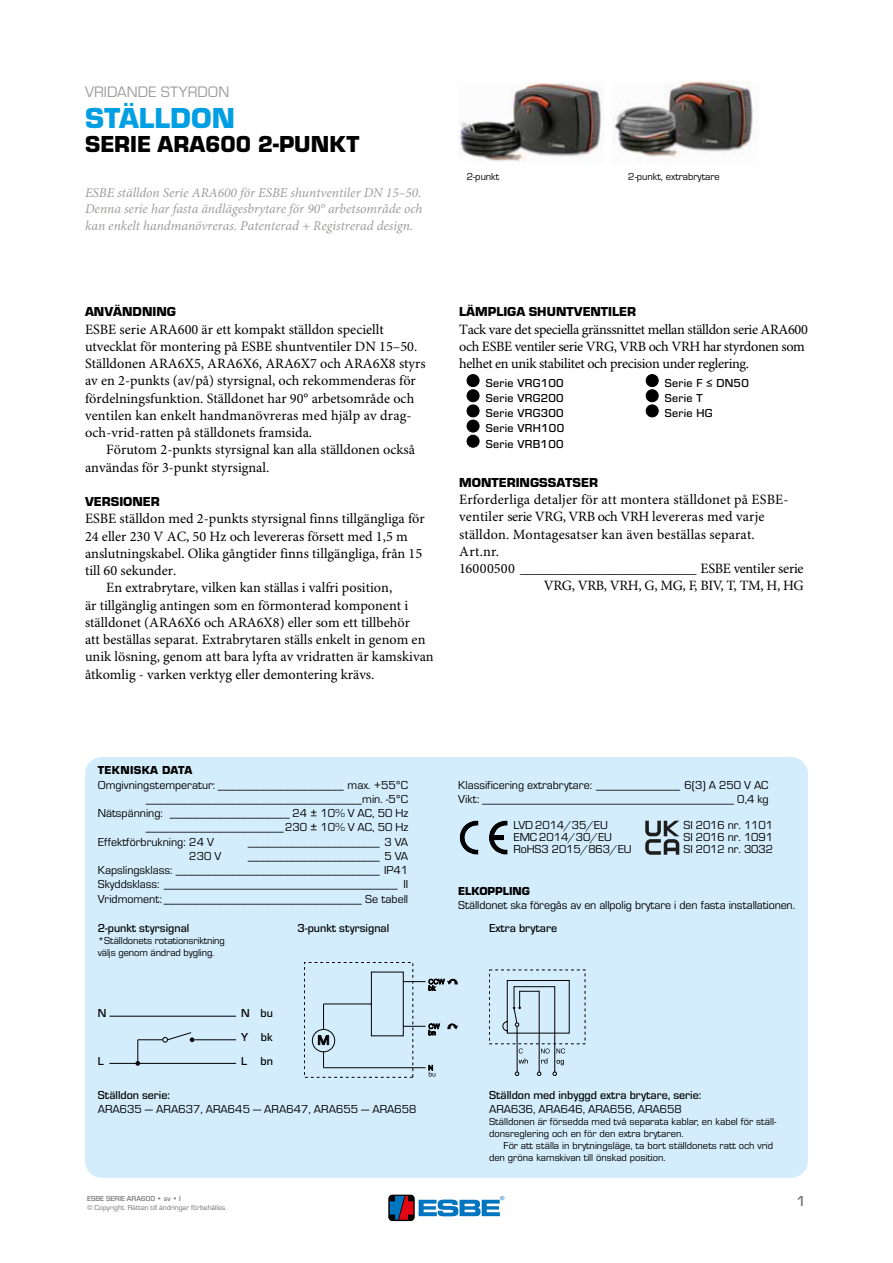
<style>
.page{position:relative;width:893px;height:1263px;background:#fff}
.page>*{position:absolute;margin:0;border:0;box-sizing:border-box;transform-origin:0 0}
.t1{font:700 30px "ESBE Eurostile";color:#009fe3}
.t2{font:700 24px "ESBE Eurostile";color:#000}
.t3{font:15.75px "ESBE Eurostile";color:#9d9d9c}
.t4{font:500 15px "ESBE Eurostile";color:#706f6f}
.t5{font:14.25px/17.2px "Minion Pro";color:#000}
.t6{font:14.25px/17.2px "Minion Pro";letter-spacing:-.025em;color:#000}
.t7{font:italic 13.5px/16.5px "Minion Pro";color:#9d9d9c;text-align:justify}
.t8{font:700 13.5px "ESBE Eurostile";color:#000}
.t9{font:500 13.5px "ESBE Eurostile";color:#000}
.t10{font:12px/14.2px "ESBE Eurostile";color:#000;text-align:justify}
.t11{font:500 12px/15.1px "ESBE Eurostile";letter-spacing:.015em;color:#000;text-align:justify}
.t12{font:700 12px "ESBE Eurostile";letter-spacing:.025em;color:#000}
.t13{font:700 12px "ESBE Eurostile";color:#000}
.t14{font:10.5px/12px "ESBE Eurostile";color:#000}
.t15{font:7.5px "ESBE Eurostile";color:#706f6f}
.t16{font:500 7.5px "ESBE Eurostile";color:#706f6f}
</style>
<div class="page">
<div style="left:85px;top:757px;width:723px;height:421px;background:#d4edfc;border-radius:17px"></div>
<div style="left:304px;top:962px;width:109px;height:116px;border:1px dashed #000"></div>
<svg style="left:312px;top:971px;width:145px;height:105px"></svg>
<svg style="left:502px;top:980px;width:68px;height:96px"></svg>
<img style="left:458px;top:82px;width:146px;height:81px">
<img style="left:613px;top:81px;width:140px;height:78px">
<hr style="left:109px;top:1063px;width:127px;height:1px;background:#000">
<svg style="left:135px;top:1032px;width:101px;height:34px"></svg>
<hr style="left:109px;top:1016px;width:127px;height:1px;background:#000">
<div style="left:467px;top:375px;width:12px;height:12px;background:#000;border-radius:50%"></div>
<div style="left:467px;top:374px;width:12px;height:13px;border:1px solid #000;border-radius:50%"></div>
<div style="left:467px;top:390px;width:12px;height:12px;background:#000;border-radius:50%"></div>
<div style="left:467px;top:389px;width:12px;height:13px;border:1px solid #000;border-radius:50%"></div>
<div style="left:467px;top:405px;width:12px;height:12px;background:#000;border-radius:50%"></div>
<div style="left:467px;top:404px;width:12px;height:13px;border:1px solid #000;border-radius:50%"></div>
<div style="left:467px;top:420px;width:12px;height:12px;background:#000;border-radius:50%"></div>
<div style="left:467px;top:420px;width:12px;height:12px;border:1px solid #000;border-radius:50%"></div>
<div style="left:467px;top:435px;width:12px;height:12px;background:#000;border-radius:50%"></div>
<div style="left:467px;top:435px;width:12px;height:13px;border:1px solid #000;border-radius:50%"></div>
<div style="left:646px;top:375px;width:12px;height:12px;background:#000;border-radius:50%"></div>
<div style="left:646px;top:374px;width:13px;height:13px;border:1px solid #000;border-radius:50%"></div>
<div style="left:646px;top:390px;width:12px;height:12px;background:#000;border-radius:50%"></div>
<div style="left:646px;top:389px;width:13px;height:13px;border:1px solid #000;border-radius:50%"></div>
<div style="left:646px;top:405px;width:12px;height:12px;background:#000;border-radius:50%"></div>
<div style="left:646px;top:404px;width:13px;height:13px;border:1px solid #000;border-radius:50%"></div>
<svg style="left:460px;top:820px;width:18px;height:35px"></svg>
<svg style="left:489px;top:820px;width:19px;height:35px"></svg>
<svg style="left:645px;top:821px;width:34px;height:34px"></svg>
<div style="left:389px;top:1195px;width:25px;height:25px;border:1px solid #000;border-radius:4px"></div>
<svg style="left:390px;top:1196px;width:23px;height:24px"></svg>
<svg style="left:419px;top:1196px;width:85px;height:20px"></svg>
<p class="t3" style="left:85px;top:83px;width:146px">VRIDANDE STYRDON</p>
<h1 class="t1" style="left:85px;top:102px;width:151px">STÄLLDON</h1>
<h2 class="t2" style="left:85px;top:131px;width:276px">SERIE ARA600 2-PUNKT</h2>
<p class="t7" style="left:85px;top:185px;width:339px">ESBE ställdon Serie ARA600 för ESBE shuntventiler DN 15–50.<br>Denna serie har fasta ändlägesbrytare för 90° arbetsområde och kan enkelt handmanövreras. Patenterad + Registrerad design.</p>
<p class="t14" style="left:467px;top:171px;width:34px">2-punkt</p>
<p class="t14" style="left:628px;top:171px;width:93px">2-punkt, extrabrytare</p>
<p class="t8" style="left:85px;top:304px;width:92px">ANVÄNDNING</p>
<p class="t5" style="left:85px;top:321px;width:342px">ESBE serie ARA600 är ett kompakt ställdon speciellt utvecklat för montering på ESBE shuntventiler DN 15–50.<br>Ställdonen ARA6X5, ARA6X6, ARA6X7 och ARA6X8 styrs av en 2-punkts (av/på) styrsignal, och rekommenderas för fördelningsfunktion. Ställdonet har 90° arbetsområde och ventilen kan enkelt handmanövreras med hjälp av drag&shy;och-vrid-ratten på ställdonets framsida.</p>
<p class="t5" style="left:85px;top:442px;width:331px;text-indent:21px">Förutom 2-punkts styrsignal kan alla ställdonen också användas för 3-punkt styrsignal.</p>
<p class="t8" style="left:85px;top:494px;width:76px">VERSIONER</p>
<p class="t5" style="left:85px;top:511px;width:341px">ESBE ställdon med 2-punkts styrsignal finns tillgängliga för</p>
<p class="t5" style="left:85px;top:528px;width:324px">24 eller 230 V AC, 50 Hz och levereras försett med 1,5 m</p>
<p class="t5" style="left:85px;top:545px;width:339px">anslutningskabel. Olika gångtider finns tillgängliga, från 15</p>
<p class="t5" style="left:85px;top:562px;width:93px">till 60 sekunder.</p>
<p class="t5" style="left:106px;top:580px;width:287px">En extrabrytare, vilken kan ställas i valfri position,</p>
<p class="t5" style="left:85px;top:597px;width:325px">är tillgänglig antingen som en förmonterad komponent i</p>
<p class="t5" style="left:85px;top:614px;width:326px">ställdonet (ARA6X6 och ARA6X8) eller som ett tillbehör</p>
<p class="t5" style="left:85px;top:631px;width:342px">att beställas separat. Extrabrytaren ställs enkelt in genom en</p>
<p class="t5" style="left:85px;top:649px;width:350px">unik lösning, genom att bara lyfta av vridratten är kamskivan</p>
<p class="t5" style="left:85px;top:666px;width:291px">åtkomlig - varken verktyg eller demontering krävs.</p>
<p class="t8" style="left:459px;top:304px;width:178px">LÄMPLIGA SHUNTVENTILER</p>
<p class="t6" style="left:459px;top:321px;width:350px">Tack vare det speciella gränssnittet mellan ställdon serie ARA600 och ESBE ventiler serie VRG, VRB och VRH har styrdonen som helhet en unik stabilitet och precision under reglering.</p>
<p class="t11" style="left:486px;top:376px;width:80px">Serie VRG100<br>Serie VRG200<br>Serie VRG300<br>Serie VRH100<br>Serie VRB100</p>
<p class="t11" style="left:665px;top:376px;width:85px;text-align:left">Serie F ≤ DN50<br>Serie T<br>Serie HG</p>
<p class="t8" style="left:459px;top:475px;width:140px">MONTERINGSSATSER</p>
<p class="t5" style="left:459px;top:491px;width:331px">Erforderliga detaljer för att montera ställdonet på ESBE-</p>
<p class="t5" style="left:459px;top:509px;width:307px">ventiler serie VRG, VRB och VRH levereras med varje</p>
<p class="t5" style="left:459px;top:526px;width:297px">ställdon. Montagesatser kan även beställas separat.</p>
<p class="t5" style="left:459px;top:543px;width:41px">Art.nr.</p>
<p class="t5" style="left:459px;top:560px;width:346px">16000500 __________________________ ESBE ventiler serie</p>
<p class="t6" style="left:544px;top:578px;width:261px">VRG, VRB, VRH, G, MG, F, BIV, T, TM, H, HG</p>
<p class="t12" style="left:98px;top:764px;width:96px">TEKNISKA DATA</p>
<p class="t10" style="left:98px;top:778px;width:312px">Omgivningstemperatur: _____________________ max. +55ºC</p>
<p class="t10" style="left:146px;top:792px;width:264px">____________________________________min. -5ºC</p>
<p class="t10" style="left:98px;top:806px;width:312px">Nätspänning: ____________________ 24 ± 10% V AC, 50 Hz</p>
<p class="t10" style="left:146px;top:820px;width:264px">_______________________230 ± 10% V AC, 50 Hz</p>
<p class="t10" style="left:98px;top:835px;width:118px">Effektförbrukning: 24 V</p>
<p class="t10" style="left:248px;top:835px;width:162px">______________________ 3 VA</p>
<p class="t10" style="left:189px;top:849px;width:33px">230 V</p>
<p class="t10" style="left:98px;top:849px;width:312px;text-indent:150px">______________________ 5 VA Kapslingsklass: __________________________________ IP41<br>Skyddsklass: _______________________________________ II Vridmoment: _________________________________ Se tabell</p>
<p class="t10" style="left:458px;top:778px;width:312px">Klassificering extrabrytare: ______________ 6(3) A 250 V AC<br>Vikt: __________________________________________ 0,4 kg</p>
<p class="t10" style="left:513px;top:818px;width:96px">LVD 2014/35/EU</p>
<p class="t10" style="left:684px;top:818px;width:91px">SI 2016 nr. 1101</p>
<p class="t10" style="left:513px;top:830px;width:100px">EMC 2014/30/EU</p>
<p class="t10" style="left:684px;top:830px;width:91px">SI 2016 nr. 1091</p>
<p class="t10" style="left:513px;top:842px;width:120px">RoHS3 2015/863/EU</p>
<p class="t10" style="left:684px;top:842px;width:91px">SI 2012 nr. 3032</p>
<p class="t13" style="left:458px;top:884px;width:73px">ELKOPPLING</p>
<p class="t10" style="left:458px;top:898px;width:338px">Ställdonet ska föregås av en allpolig brytare i den fasta installationen.</p>
<p class="t11" style="left:98px;top:920px;width:93px">2-punkt styrsignal</p>
<p class="t14" style="left:98px;top:934px;width:129px">*Ställdonets rotationsriktning väljs genom ändrad bygling.</p>
<p class="t11" style="left:98px;top:1005px;width:10px">N</p>
<p class="t11" style="left:98px;top:1053px;width:7px">L</p>
<p class="t11" style="left:241px;top:1001px;width:33px;line-height:24px">N bu Y bk L bn</p>
<p class="t11" style="left:298px;top:920px;width:93px">3-punkt styrsignal</p>
<p class="t11" style="left:489px;top:920px;width:70px">Extra brytare</p>
<p class="t9" style="left:318px;top:1033px;width:13px">M</p>
<p class="t11" style="left:98px;top:1087px;width:74px">Ställdon serie:</p>
<p class="t10" style="left:98px;top:1102px;width:320px">ARA635 — ARA637, ARA645 — ARA647, ARA655 — ARA658</p>
<p class="t16" style="left:87px;top:1194px;width:95px">ESBE SERIE ARA600 • sv • I</p>
<p class="t15" style="left:87px;top:1203px;width:141px">© Copyright. Rätten till ändringar förbehålles.</p>
<p class="t11" style="left:489px;top:1087px;width:214px">Ställdon med inbyggd extra brytare, serie:</p>
<p class="t10" style="left:489px;top:1102px;width:194px">ARA636, ARA646, ARA656, ARA658</p>
<p class="t14" style="left:489px;top:1116px;width:289px">Ställdonen är försedda med två separata kablar, en kabel för ställ&shy;donsreglering och en för den extra brytaren.</p>
<p class="t14" style="left:489px;top:1140px;width:286px;text-indent:14px">För att ställa in brytningsläge, ta bort ställdonets ratt och vrid den gröna kamskivan till önskad position.</p>
<p class="t4" style="left:796px;top:1193px;width:11px">1</p>
</div>
